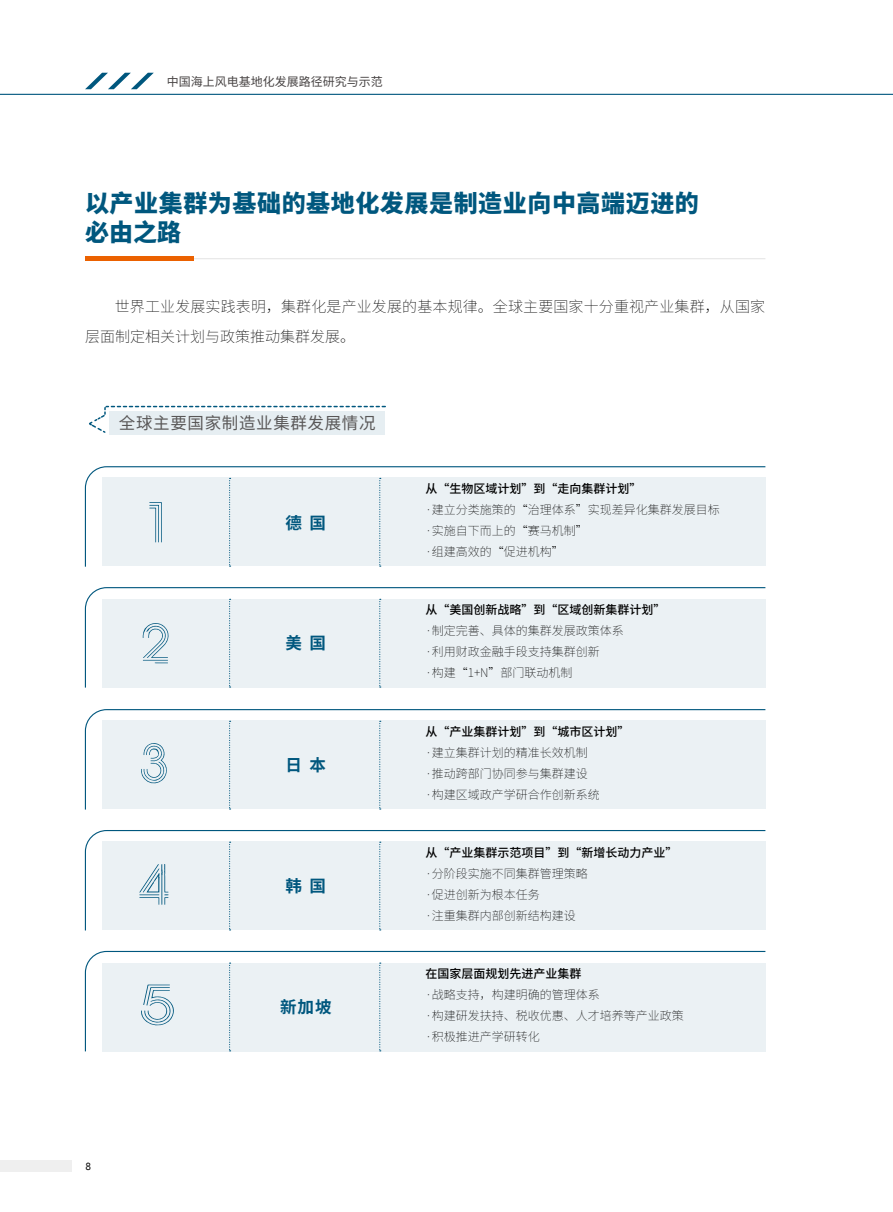
<style>
.page{position:relative;width:893px;height:1212px;background:#fff}
.page>*{position:absolute;margin:0;border:0;box-sizing:border-box;transform-origin:0 0}
.t1{font:800 24px/28.8px "Source Han Sans CN";letter-spacing:.025em;color:#00577e}
.t2{font:16.5px "Source Han Sans CN";letter-spacing:.04em;color:#595757}
.t3{font:700 16.5px "Source Han Sans CN";color:#00577e}
.t4{font:200 15px/30px "Source Han Sans CN";letter-spacing:.01em;color:#000}
.t5{font:200 12px/21px "Source Han Sans CN";color:#000}
.t6{font:500 12px "Source Han Sans CN";color:#000}
.t7{font:12px "Source Han Sans CN";color:#474343}
.t8{font:10.5px "Andale Mono";color:#000}
</style>
<div class="page">
<div style="left:0;top:1160px;width:72px;height:11px;background:#efefef"></div>
<hr style="left:0;top:94px;width:893px;height:1px;background:#00577e">
<svg style="left:85px;top:73px;width:69px;height:16px"></svg>
<svg style="left:84px;top:466px;width:682px;height:101px"></svg>
<svg style="left:84px;top:587px;width:682px;height:101px"></svg>
<svg style="left:84px;top:709px;width:682px;height:101px"></svg>
<svg style="left:84px;top:830px;width:682px;height:101px"></svg>
<svg style="left:84px;top:950px;width:682px;height:102px"></svg>
<div style="left:102px;top:478px;width:663px;height:88px;background:#ebf1f4"></div>
<div style="left:102px;top:599px;width:663px;height:88px;background:#ebf1f4"></div>
<div style="left:102px;top:721px;width:663px;height:88px;background:#ebf1f4"></div>
<div style="left:102px;top:842px;width:663px;height:88px;background:#ebf1f4"></div>
<div style="left:102px;top:963px;width:663px;height:88px;background:#ebf1f4"></div>
<div style="left:109px;top:412px;width:276px;height:23px;background:#e6eef2"></div>
<svg style="left:89px;top:405px;width:296px;height:28px"></svg>
<svg style="left:229px;top:478px;width:2px;height:89px"></svg>
<svg style="left:229px;top:599px;width:2px;height:88px"></svg>
<svg style="left:229px;top:721px;width:2px;height:88px"></svg>
<svg style="left:229px;top:842px;width:2px;height:88px"></svg>
<svg style="left:229px;top:962px;width:2px;height:89px"></svg>
<svg style="left:379px;top:478px;width:2px;height:89px"></svg>
<svg style="left:379px;top:599px;width:2px;height:88px"></svg>
<svg style="left:379px;top:721px;width:2px;height:88px"></svg>
<svg style="left:379px;top:842px;width:2px;height:88px"></svg>
<svg style="left:379px;top:962px;width:2px;height:89px"></svg>
<svg style="left:149px;top:502px;width:13px;height:40px"></svg>
<svg style="left:141px;top:743px;width:26px;height:41px"></svg>
<svg style="left:143px;top:623px;width:26px;height:40px"></svg>
<svg style="left:139px;top:864px;width:30px;height:41px"></svg>
<svg style="left:141px;top:984px;width:33px;height:42px"></svg>
<hr style="left:102px;top:258px;width:663px;height:1px;background:#e6e6e6">
<div style="left:85px;top:256px;width:109px;height:5px;background:#eb6100"></div>
<p class="t7" style="left:167px;top:74px;width:217px">中国海上风电基地化发展路径研究与示范</p>
<h1 class="t1" style="left:85px;top:190px;width:615px">以产业集群为基础的基地化发展是制造业向中高端迈进的必由之路</h1>
<p class="t4" style="left:85px;top:292px;width:682px;text-indent:30px">世界工业发展实践表明，集群化是产业发展的基本规律。全球主要国家十分重视产业集群，从国家层面制定相关计划与政策推动集群发展。</p>
<h2 class="t2" style="left:119px;top:414px;width:258px">全球主要国家制造业集群发展情况</h2>
<h2 class="t3" style="left:285px;top:513px;width:42px">德 国</h2>
<h2 class="t3" style="left:285px;top:634px;width:42px">美 国</h2>
<h2 class="t3" style="left:285px;top:756px;width:42px">日 本</h2>
<h2 class="t3" style="left:285px;top:877px;width:42px">韩 国</h2>
<h2 class="t3" style="left:280px;top:998px;width:53px">新加坡</h2>
<p class="t8" style="left:85px;top:1159px;width:8px">8</p>
<p class="t6" style="left:425px;top:482px;width:217px">从“生物区域计划”到“走向集群计划”</p>
<p class="t5" style="left:425px;top:500px;width:296px">·建立分类施策的“治理体系”实现差异化集群发展目标·实施自下而上的“赛马机制”<br>·组建高效的“促进机构”</p>
<p class="t6" style="left:425px;top:603px;width:241px">从“美国创新战略”到“区域创新集群计划”</p>
<p class="t5" style="left:425px;top:620px;width:200px">·制定完善、具体的集群发展政策体系·利用财政金融手段支持集群创新<br>·构建“1+N”部门联动机制</p>
<p class="t6" style="left:425px;top:725px;width:205px">从“产业集群计划”到“城市区计划”</p>
<p class="t5" style="left:425px;top:742px;width:176px">·建立集群计划的精准长效机制<br>·推动跨部门协同参与集群建设<br>·构建区域政产学研合作创新系统</p>
<p class="t6" style="left:425px;top:846px;width:253px">从“产业集群示范项目”到“新增长动力产业”</p>
<p class="t5" style="left:425px;top:863px;width:164px">·分阶段实施不同集群管理策略·促进创新为根本任务<br>·注重集群内部创新结构建设</p>
<p class="t6" style="left:425px;top:967px;width:157px">在国家层面规划先进产业集群</p>
<p class="t5" style="left:425px;top:984px;width:260px">·战略支持，构建明确的管理体系<br>·构建研发扶持、税收优惠、人才培养等产业政策·积极推进产学研转化</p>
</div>
